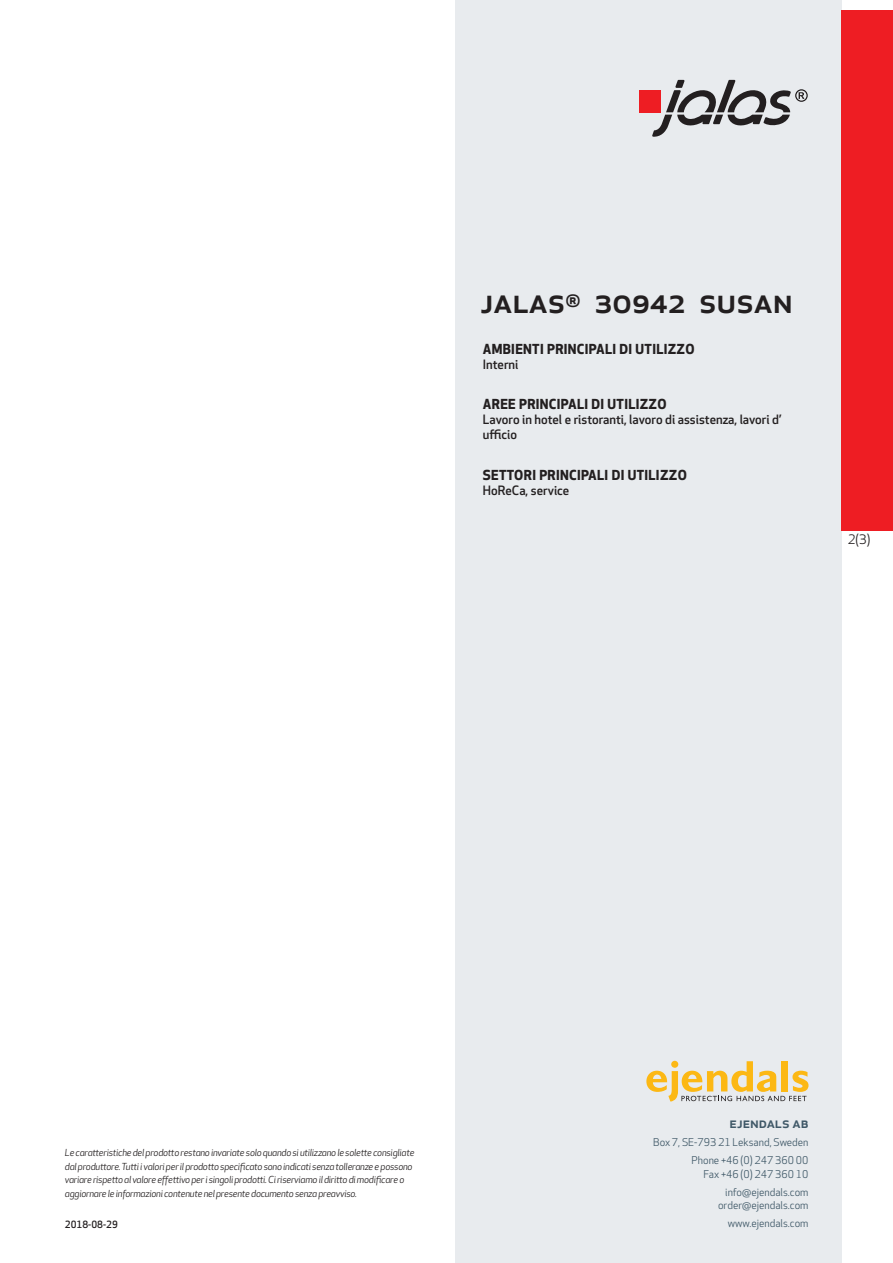
<style>
.page{position:relative;width:893px;height:1263px;background:#fff}
.page>*{position:absolute;margin:0;border:0;box-sizing:border-box;transform-origin:0 0}
.prodname{font:500 34.5px "Apex New";color:#231f20}
.t1{font:500 15px "Apex New";color:#405968}
.Funktion_body{font:700 13.5px "Apex New";letter-spacing:.025em;color:#231f20}
.t2{font:12.75px "Apex New";color:#231f20}
.Funktion_body-2{font:500 12.6px/15px "Apex New";color:#231f20}
.t3{font:10.5px/18px "Apex New";color:#405968;text-align:right}
.Sidfot_datum{font:500 9.75px "Apex New";color:#231f20}
.t4{font:italic 9.45px/13.5px "Apex New";letter-spacing:-.025em;color:#231f20}
</style>
<div class="page">
<div style="left:455px;top:0;width:387px;height:1263px;background:#e8ebee"></div>
<svg style="left:646px;top:1061px;width:162px;height:40px"></svg>
<div style="left:842px;top:11px;width:51px;height:520px;background:#ee1d23"></div>
<div style="left:639px;top:90px;width:22px;height:22px;background:#ee1d23"></div>
<svg style="left:652px;top:80px;width:156px;height:57px"></svg>
<p class="prodname" style="left:480px;top:277px;width:314px">JALAS<sup>®</sup> 30942 SUSAN</p>
<p class="Funktion_body" style="left:483px;top:339px;width:213px">AMBIENTI PRINCIPALI DI UTILIZZO</p>
<p class="Funktion_body-2" style="left:483px;top:356px;width:37px">Interni</p>
<p class="Funktion_body" style="left:483px;top:395px;width:185px">AREE PRINCIPALI DI UTILIZZO</p>
<p class="Funktion_body-2" style="left:483px;top:412px;width:300px">Lavoro in hotel e ristoranti, lavoro di assistenza, lavori d’ ufficio</p>
<p class="Funktion_body" style="left:483px;top:465px;width:205px">SETTORI PRINCIPALI DI UTILIZZO</p>
<p class="Funktion_body-2" style="left:483px;top:483px;width:88px">HoReCa, service</p>
<p class="t2" style="left:848px;top:531px;width:24px">2(3)</p>
<p class="t4" style="left:65px;top:1146px;width:351px">Le caratteristiche del prodotto restano invariate solo quando si utilizzano le solette consigliate dal produttore. Tutti i valori per il prodotto specificato sono indicati senza tolleranze e possono variare rispetto al valore effettivo per i singoli prodotti. Ci riserviamo il diritto di modificare o aggiornare le informazioni contenute nel presente documento senza preavviso.</p>
<p class="Sidfot_datum" style="left:65px;top:1218px;width:54px">2018-08-29</p>
<h2 class="t1" style="left:729px;top:1113px;width:80px">ejendals ab</h2>
<p class="t3" style="left:653px;top:1133px;width:157px">Box 7, SE-793 21 Leksand, Sweden<br>Phone +46 (0) 247 360 00</p>
<p class="t3" style="left:703px;top:1165px;width:107px">Fax +46 (0) 247 360 10 info@ejendals.com</p>
<p class="t3" style="left:718px;top:1196px;width:92px">order@ejendals.com</p>
<p class="t3" style="left:728px;top:1215px;width:82px">www.ejendals.com</p>
</div>
